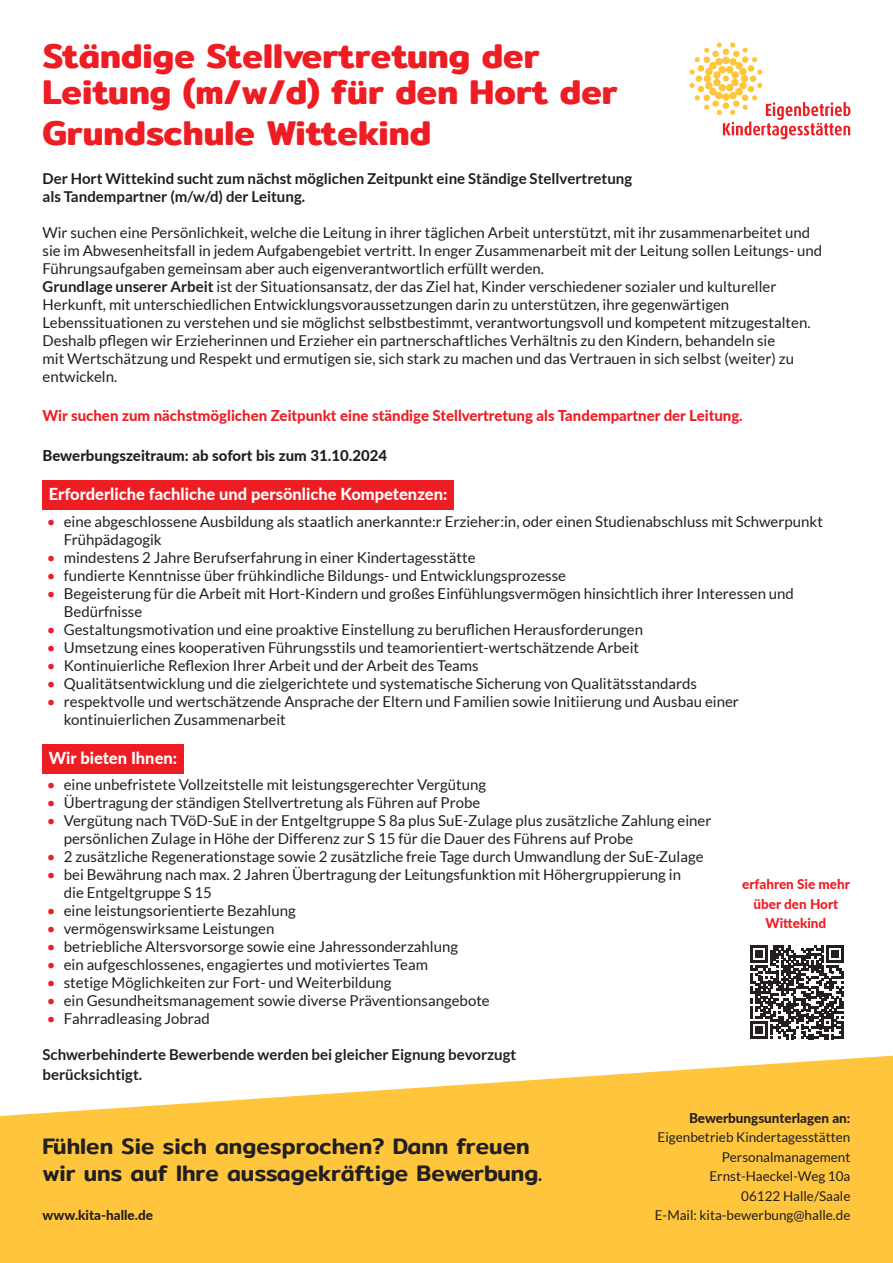
<style>
.page{position:relative;width:893px;height:1263px;background:#fff}
.page>*{position:absolute;margin:0;border:0;box-sizing:border-box;transform-origin:0 0}
.t1{font:600 34.5px/36px "Mitr";color:#ee1d23}
.t2{font:500 22.5px/27px "Mitr";color:#231f20}
.t3{font:800 16.5px "Lato";color:#fff}
.t4{font:15px/18px "Lato";color:#231f20}
.t5{font:700 15px/18px "Lato";color:#231f20}
.t6{font:800 15px "Lato";color:#ee1d23}
.t7{font:800 15px "Lato";color:#231f20}
.t8{font:13.5px/19.5px "Lato";color:#231f20;text-align:right}
.t9{font:800 13.5px "Lato";color:#231f20}
.t10{font:800 13.5px/19.5px "Lato";color:#ee1d23;text-align:center}
.s1{font-weight:700}
.s2{color:#ee1d23}
</style>
<div class="page">
<svg style="left:689px;top:42px;width:161px;height:97px"></svg>
<svg style="left:0;top:1056px;width:893px;height:207px;background:#fecd59"></svg>
<div style="left:43px;top:480px;width:411px;height:30px;background:#ee1d23"></div>
<div style="left:43px;top:744px;width:141px;height:29px;background:#ee1d23"></div>
<svg style="left:750px;top:945px;width:94px;height:94px"></svg>
<h1 class="t1" style="left:43px;top:39px;width:577px">Ständige Stellvertretung der<br>Leitung (m/w/d) für den Hort der</h1>
<h1 class="t1" style="left:43px;top:115px;width:390px">Grundschule Wittekind</h1>
<p class="t5" style="left:43px;top:169px;width:591px">Der Hort Wittekind sucht zum nächst möglichen Zeitpunkt eine Ständige Stellvertretung als Tandempartner (m/w/d) der Leitung.</p>
<p class="t4" style="left:43px;top:224px;width:781px">Wir suchen eine Persönlichkeit, welche die Leitung in ihrer täglichen Arbeit unterstützt, mit ihr zusammenarbeitet und sie im Abwesenheitsfall in jedem Aufgabengebiet vertritt. In enger Zusammenarbeit mit der Leitung sollen Leitungs- und Führungsaufgaben gemeinsam aber auch eigenverantwortlich erfüllt werden.<br><span class="s1">Grundlage unserer Arbeit</span> ist der Situationsansatz, der das Ziel hat, Kinder verschiedener sozialer und kultureller Herkunft, mit unterschiedlichen Entwicklungsvoraussetzungen darin zu unterstützen, ihre gegenwärtigen Lebenssituationen zu verstehen und sie möglichst selbstbestimmt, verantwortungsvoll und kompetent mitzugestalten.<br>Deshalb pflegen wir Erzieherinnen und Erzieher ein partnerschaftliches Verhältnis zu den Kindern, behandeln sie<br>mit Wertschätzung und Respekt und ermutigen sie, sich stark zu machen und das Vertrauen in sich selbst (weiter) zu entwickeln.</p>
<p class="t6" style="left:43px;top:405px;width:702px">Wir suchen zum nächstmöglichen Zeitpunkt eine ständige Stellvertretung als Tandempartner der Leitung.</p>
<p class="t7" style="left:43px;top:444px;width:346px">Bewerbungszeitraum: ab sofort bis zum 31.10.2024</p>
<p class="t3" style="left:49px;top:482px;width:400px">Erforderliche fachliche und persönliche Kompetenzen:</p>
<p class="t4" style="left:64px;top:512px;width:761px;text-indent:-17px"><span class="s2">•</span> eine abgeschlossene Ausbildung als staatlich anerkannte:r Erzieher:in, oder einen Studienabschluss mit Schwerpunkt<br>Frühpädagogik</p>
<p class="t4" style="left:47px;top:548px;width:430px"><span class="s2">•</span> mindestens 2 Jahre Berufserfahrung in einer Kindertagesstätte</p>
<p class="t4" style="left:47px;top:566px;width:521px"><span class="s2">•</span> fundierte Kenntnisse über frühkindliche Bildungs- und Entwicklungsprozesse</p>
<p class="t4" style="left:64px;top:584px;width:732px;text-indent:-17px"><span class="s2">•</span> Begeisterung für die Arbeit mit Hort-Kindern und großes Einfühlungsvermögen hinsichtlich ihrer Interessen und<br>Bedürfnisse</p>
<p class="t4" style="left:47px;top:620px;width:598px"><span class="s2">•</span> Gestaltungsmotivation und eine proaktive Einstellung zu beruflichen Herausforderungen</p>
<p class="t4" style="left:47px;top:638px;width:594px"><span class="s2">•</span> Umsetzung eines kooperativen Führungsstils und teamorientiert-wertschätzende Arbeit</p>
<p class="t4" style="left:47px;top:656px;width:433px"><span class="s2">•</span> Kontinuierliche Reflexion Ihrer Arbeit und der Arbeit des Teams</p>
<p class="t4" style="left:47px;top:674px;width:652px"><span class="s2">•</span> Qualitätsentwicklung und die zielgerichtete und systematische Sicherung von Qualitätsstandards</p>
<p class="t4" style="left:64px;top:692px;width:677px;text-indent:-17px"><span class="s2">•</span> respektvolle und wertschätzende Ansprache der Eltern und Familien sowie Initiierung und Ausbau einer kontinuierlichen Zusammenarbeit</p>
<p class="t3" style="left:49px;top:745px;width:130px">Wir bieten Ihnen:</p>
<p class="t4" style="left:47px;top:776px;width:441px"><span class="s2">•</span> eine unbefristete Vollzeitstelle mit leistungsgerechter Vergütung</p>
<p class="t4" style="left:47px;top:794px;width:435px"><span class="s2">•</span> Übertragung der ständigen Stellvertretung als Führen auf Probe</p>
<p class="t4" style="left:64px;top:812px;width:649px;text-indent:-17px"><span class="s2">•</span> Vergütung nach TVöD-SuE in der Entgeltgruppe S 8a plus SuE-Zulage plus zusätzliche Zahlung einer persönlichen Zulage in Höhe der Differenz zur S 15 für die Dauer des Führens auf Probe</p>
<p class="t4" style="left:47px;top:848px;width:658px"><span class="s2">•</span> 2 zusätzliche Regenerationstage sowie 2 zusätzliche freie Tage durch Umwandlung der SuE-Zulage</p>
<p class="t4" style="left:64px;top:866px;width:619px;text-indent:-17px"><span class="s2">•</span> bei Bewährung nach max. 2 Jahren Übertragung der Leitungsfunktion mit Höhergruppierung in die Entgeltgruppe S 15</p>
<p class="t4" style="left:47px;top:902px;width:251px"><span class="s2">•</span> eine leistungsorientierte Bezahlung</p>
<p class="t4" style="left:47px;top:920px;width:229px"><span class="s2">•</span> vermögenswirksame Leistungen</p>
<p class="t4" style="left:47px;top:938px;width:413px"><span class="s2">•</span> betriebliche Altersvorsorge sowie eine Jahressonderzahlung</p>
<p class="t4" style="left:47px;top:956px;width:383px"><span class="s2">•</span> ein aufgeschlossenes, engagiertes und motiviertes Team</p>
<p class="t4" style="left:47px;top:974px;width:346px"><span class="s2">•</span> stetige Möglichkeiten zur Fort- und Weiterbildung</p>
<p class="t4" style="left:47px;top:992px;width:444px"><span class="s2">•</span> ein Gesundheitsmanagement sowie diverse Präventionsangebote</p>
<p class="t4" style="left:47px;top:1010px;width:164px"><span class="s2">•</span> Fahrradleasing Jobrad</p>
<p class="t5" style="left:43px;top:1045px;width:475px;line-height:19.5px">Schwerbehinderte Bewerbende werden bei gleicher Eignung bevorzugt berücksichtigt.</p>
<p class="t10" style="left:742px;top:874px;width:109px">erfahren Sie mehr über den Hort<br>Wittekind</p>
<h2 class="t2" style="left:43px;top:1133px;width:501px">Fühlen Sie sich angesprochen? Dann freuen wir uns auf Ihre aussagekräftige Bewerbung.</h2>
<p class="t9" style="left:43px;top:1205px;width:112px">www.kita-halle.de</p>
<p class="t9" style="left:689px;top:1108px;width:163px">Bewerbungsunterlagen an:</p>
<p class="t8" style="left:655px;top:1128px;width:197px">Eigenbetrieb Kindertagesstätten<br>Personalmanagement<br>Ernst-Haeckel-Weg 10a<br>06122 Halle/Saale<br>E-Mail: kita-bewerbung@halle.de</p>
</div>
